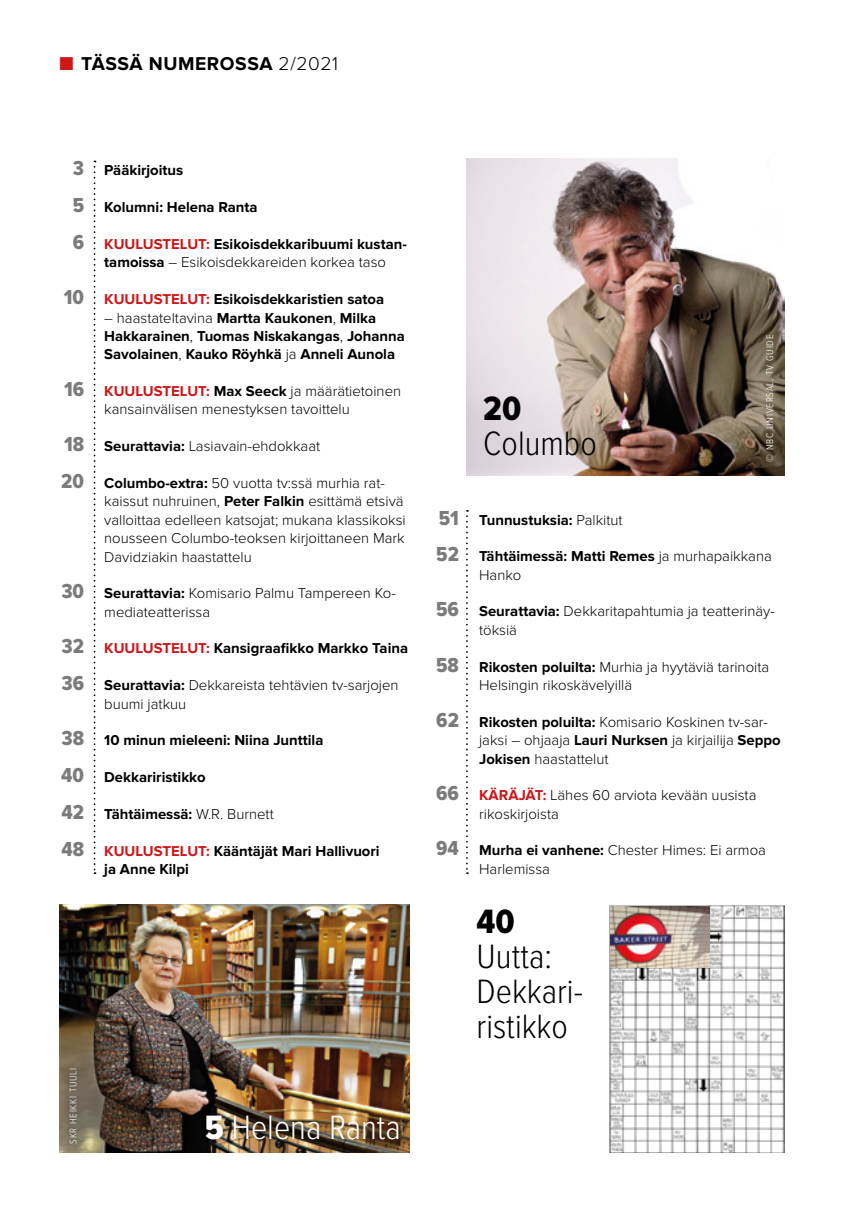
<style>
.page{position:relative;width:854px;height:1226px;background:#fff}
.page>*{position:absolute;margin:0;border:0;box-sizing:border-box;transform-origin:0 0}
.t1{font:300 35px/35px "Proxima Nova Cond";color:#000}
.t2{font:300 35px "Proxima Nova Cond";color:#fff}
.t3{font:35px "Proxima Nova Cond Extrabld";color:#000}
.t4{font:700 19.25px "Proxima Nova";letter-spacing:.03em;color:#000}
.t5{font:300 14.88px/18.4px "Proxima Nova";color:#000}
.t6{font:700 14.88px/18.4px "Proxima Nova";color:#000}
.t7{font:300 9.97px "Proxima Nova Cond";letter-spacing:.08em;color:#fff}
.s1{color:#cd1719}
.s2{font-weight:300}
.s3{font-family:"Proxima Nova Cond Extrabld";font-weight:400;font-size:21px;color:#7b7b7b}
.s4{font-weight:700;color:#cd1719}
.s5{font-weight:700}
.s6{font-family:"Proxima Nova Cond Extrabld";font-weight:400}
</style>
<div class="page">
<svg style="left:94px;top:161px;width:1px;height:713px"></svg>
<svg style="left:466px;top:510px;width:2px;height:364px"></svg>
<img style="left:467px;top:159px;width:317px;height:316px">
<img style="left:60px;top:904px;width:349px;height:248px">
<div style="left:67px;top:1065px;width:11px;height:79px;background:#6e6455"></div>
<div style="left:201px;top:1109px;width:203px;height:34px;background:#000;opacity:.35"></div>
<img style="left:609px;top:905px;width:175px;height:247px">
<img style="left:610px;top:905px;width:99px;height:62px">
<p class="t4" style="left:60px;top:52px;width:280px"><span class="s1">■</span> TÄSSÄ NUMEROSSA <span class="s2">2/2021</span></p>
<p class="t6" style="left:73px;top:162px;width:112px"><span class="s3">3</span> Pääkirjoitus</p>
<p class="t6" style="left:73px;top:198px;width:186px"><span class="s3">5</span> Kolumni: Helena Ranta</p>
<p class="t6" style="left:104px;top:235px;width:304px;text-indent:-32px"><span class="s3">6</span> <span class="s1">KUULUSTELUT:</span> Esikoisdekkaribuumi kustan&shy;tamoissa <span class="s2">– Esikoisdekkareiden korkea taso</span></p>
<p class="t6" style="left:64px;top:290px;width:322px"><span class="s3">10</span> <span class="s1">KUULUSTELUT:</span> Esikoisdekkaristien satoa</p>
<p class="t6" style="left:104px;top:309px;width:302px"><span class="s2">– haastateltavina</span> Martta Kaukonen<span class="s2">,</span> Milka<br>Hakkarainen<span class="s2">,</span> Tuomas Niskakangas<span class="s2">,</span> Johanna<br>Savolainen<span class="s2">,</span> Kauko Röyhkä <span class="s2">ja</span> Anneli Aunola</p>
<p class="t5" style="left:104px;top:382px;width:298px;text-indent:-40px"><span class="s3">16</span> <span class="s4">KUULUSTELUT:</span> <span class="s5">Max Seeck</span> ja määrätietoinen kansainvälisen menestyksen tavoittelu</p>
<p class="t5" style="left:64px;top:437px;width:257px"><span class="s3">18</span> <span class="s5">Seurattavia:</span> Lasiavain-ehdokkaat</p>
<p class="t5" style="left:104px;top:474px;width:303px;text-indent:-43px"><span class="s3">20</span> <span class="s5">Columbo-extra:</span> 50 vuotta tv:ssä murhia rat&shy;kaissut nuhruinen, <span class="s5">Peter Falkin</span> esittämä etsivä valloittaa edelleen katsojat; mukana klassikoksi nousseen Columbo-teoksen kirjoittaneen Mark Davidziakin haastattelu</p>
<p class="t5" style="left:104px;top:584px;width:293px;text-indent:-43px"><span class="s3">30</span> <span class="s5">Seurattavia:</span> Komisario Palmu Tampereen Ko&shy;mediateatterissa</p>
<p class="t6" style="left:62px;top:639px;width:348px"><span class="s3">32</span> <span class="s1">KUULUSTELUT:</span> Kansigraafikko Markko Taina</p>
<p class="t5" style="left:104px;top:676px;width:296px;text-indent:-43px"><span class="s3">36</span> <span class="s5">Seurattavia:</span> Dekkareista tehtävien tv-sarjojen buumi jatkuu</p>
<p class="t6" style="left:61px;top:731px;width:263px"><span class="s3">38</span> 10 minun mieleeni: Niina Junttila</p>
<p class="t6" style="left:61px;top:768px;width:146px"><span class="s3">40</span> Dekkariristikko</p>
<p class="t6" style="left:61px;top:805px;width:214px"><span class="s3">42</span> Tähtäimessä: <span class="s2">W.R. Burnett</span></p>
<p class="t6" style="left:104px;top:841px;width:277px;text-indent:-43px"><span class="s3">48</span> <span class="s1">KUULUSTELUT:</span> Kääntäjät Mari Hallivuori ja Anne Kilpi</p>
<p class="t7" style="left:68px;top:1143px;width:78px;rotate:-90deg">SKR HEIKKI TUULI</p>
<h1 class="t2" style="left:205px;top:1107px;width:198px"><span class="s6">5</span> Helena Ranta</h1>
<h1 class="t3" style="left:483px;top:389px;width:39px">20</h1>
<h1 class="t1" style="left:483px;top:427px;width:115px">Columbo</h1>
<p class="t7" style="left:763px;top:461px;width:128px;rotate:-90deg">© NBC UNIVERSAL, TV GUIDE</p>
<p class="t6" style="left:438px;top:510px;width:185px"><span class="s3">51</span> Tunnustuksia: <span class="s2">Palkitut</span></p>
<p class="t6" style="left:479px;top:547px;width:294px;text-indent:-43px"><span class="s3">52</span> Tähtäimessä: Matti Remes <span class="s2">ja murhapaikkana<br>Hanko</span></p>
<p class="t5" style="left:479px;top:602px;width:297px;text-indent:-43px"><span class="s3">56</span> <span class="s5">Seurattavia:</span> Dekkaritapahtumia ja teatterinäy&shy;töksiä</p>
<p class="t5" style="left:479px;top:657px;width:291px;text-indent:-43px"><span class="s3">58</span> <span class="s5">Rikosten poluilta:</span> Murhia ja hyytäviä tarinoita<br>Helsingin rikoskävelyillä</p>
<p class="t5" style="left:479px;top:712px;width:303px;text-indent:-43px"><span class="s3">62</span> <span class="s5">Rikosten poluilta:</span> Komisario Koskinen tv-sar&shy;jaksi – ohjaaja <span class="s5">Lauri Nurksen</span> ja kirjailija <span class="s5">Seppo<br>Jokisen</span> haastattelut</p>
<p class="t5" style="left:479px;top:786px;width:279px;text-indent:-43px"><span class="s3">66</span> <span class="s4">KÄRÄJÄT:</span> Lähes 60 arviota kevään uusista rikoskirjoista</p>
<p class="t5" style="left:479px;top:841px;width:288px;text-indent:-43px"><span class="s3">94</span> <span class="s5">Murha ei vanhene:</span> Chester Himes: Ei armoa<br>Harlemissa</p>
<h1 class="t3" style="left:476px;top:901px;width:40px">40</h1>
<h1 class="t1" style="left:476px;top:939px;width:108px">Uutta:<br>Dekkari&shy;ristikko</h1>
</div>
